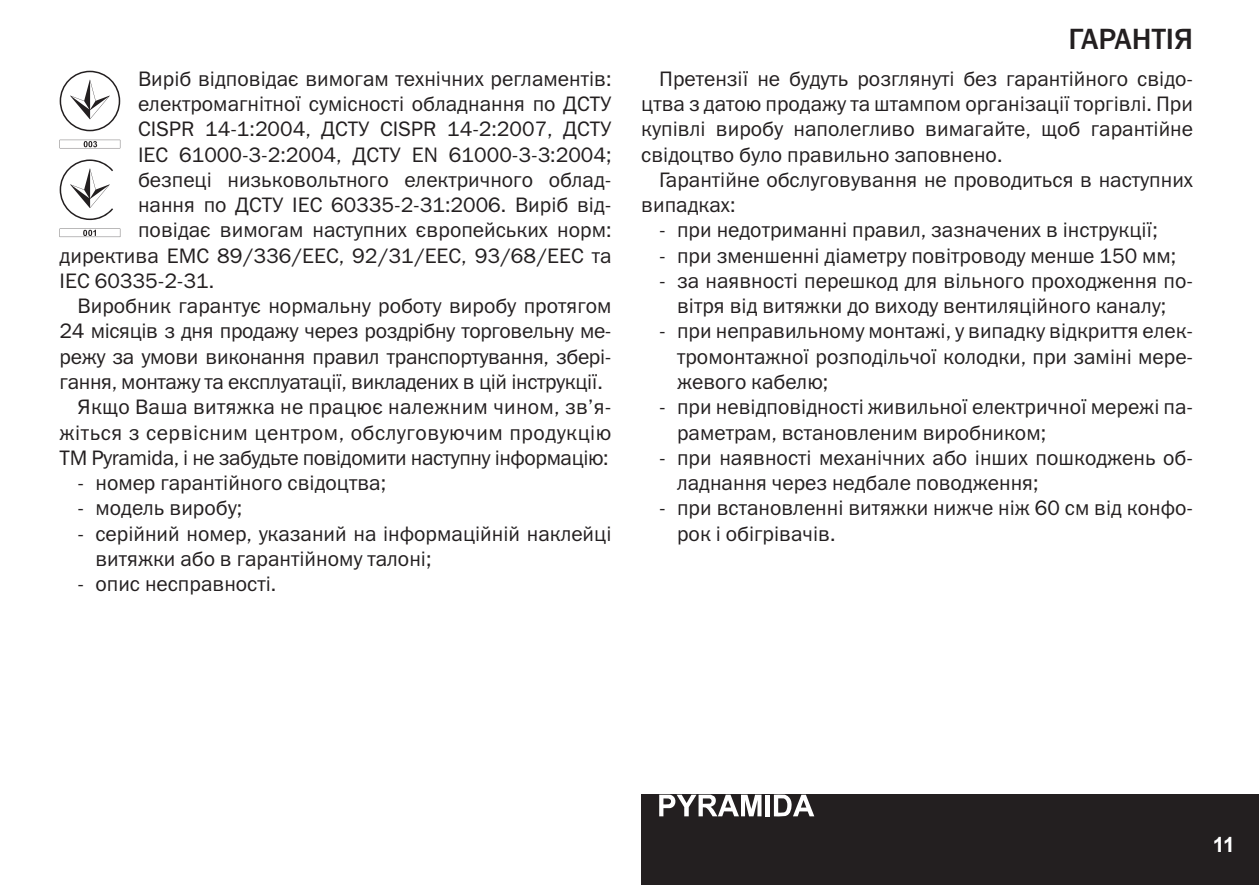
<style>
.page{position:relative;width:1259px;height:885px;background:#fff}
.page>*{position:absolute;margin:0;border:0;box-sizing:border-box;transform-origin:0 0}
.t1{font:29.4px "Franklin Gothic Medium C";color:#231f20}
.t2{font:21px/25.2px "Franklin Gothic Book C";color:#231f20}
.t3{font:21px "Franklin Gothic Book C";letter-spacing:-.02em;color:#231f20}
.t4{font:21px "Franklin Gothic Book C";letter-spacing:.025em;color:#231f20}
.t5{font:700 21px "Arial";color:#fff}
</style>
<div class="page">
<div style="left:641px;top:794px;width:618px;height:90px;background:#231f20"></div>
<svg style="left:659px;top:794px;width:102px;height:22px"></svg>
<div style="left:765px;top:794px;width:5px;height:22px;background:#fff"></div>
<svg style="left:774px;top:794px;width:40px;height:22px"></svg>
<svg style="left:60px;top:71px;width:60px;height:60px"></svg>
<svg style="left:84px;top:141px;width:13px;height:6px"></svg>
<div style="left:60px;top:228px;width:60px;height:9px;background:#bab9b9"></div>
<div style="left:60px;top:229px;width:60px;height:8px;background:#fff"></div>
<svg style="left:83px;top:230px;width:13px;height:6px"></svg>
<svg style="left:60px;top:159px;width:53px;height:61px"></svg>
<p class="t2" style="left:138px;top:66px;width:475px">Виріб відповідає вимогам технічних регламентів:</p>
<p class="t2" style="left:138px;top:91px;width:475px">електромагнітної сумісності обладнання по ДСТУ</p>
<p class="t2" style="left:138px;top:116px;width:475px">CISPR 14-1:2004, ДСТУ CISPR 14-2:2007, ДСТУ</p>
<p class="t2" style="left:138px;top:141px;width:475px">IЕС 61000-3-2:2004, ДСТУ EN 61000-3-3:2004;</p>
<p class="t2" style="left:138px;top:167px;width:475px">безпеці низьковольтного електричного облад-</p>
<p class="t2" style="left:138px;top:192px;width:475px">нання по ДСТУ ІЕС 60335-2-31:2006. Виріб від-</p>
<p class="t2" style="left:138px;top:217px;width:475px">повідає вимогам наступних європейських норм:</p>
<p class="t2" style="left:60px;top:242px;width:553px">директива EMC 89/336/EEC, 92/31/EEC, 93/68/ЕЕС та</p>
<p class="t2" style="left:60px;top:268px;width:156px">IEC 60335-2-31.</p>
<p class="t2" style="left:78px;top:293px;width:535px">Виробник гарантує нормальну роботу виробу протягом</p>
<p class="t2" style="left:60px;top:318px;width:553px">24 місяців з дня продажу через роздрібну торговельну ме-</p>
<p class="t2" style="left:60px;top:343px;width:553px">режу за умови виконання правил транспортування, збері-</p>
<p class="t2" style="left:60px;top:369px;width:544px">гання, монтажу та експлуатації, викладених в цій інструкції.</p>
<p class="t2" style="left:78px;top:394px;width:535px">Якщо Ваша витяжка не працює належним чином, зв’я-</p>
<p class="t4" style="left:60px;top:420px;width:553px">жіться з сервісним центром, обслуговуючим продукцію</p>
<p class="t3" style="left:60px;top:446px;width:550px">ТМ Pyramida, і не забудьте повідомити наступну інформацію:</p>
<p class="t2" style="left:78px;top:470px;width:310px">- номер гарантійного свідоцтва;</p>
<p class="t2" style="left:78px;top:495px;width:166px">- модель виробу;</p>
<p class="t2" style="left:95px;top:520px;width:517px;text-indent:-18px">- серійний номер, указаний на інформаційній наклейці витяжки або в гарантійному талоні;</p>
<p class="t2" style="left:78px;top:571px;width:200px">- опис несправності.</p>
<h1 class="t1" style="left:1068px;top:22px;width:126px">ГАрАнтІя</h1>
<p class="t2" style="left:641px;top:66px;width:553px;text-align:justify;text-indent:18px">Претензії не будуть розглянуті без гарантійного свідо&shy;цтва з датою продажу та штампом організації торгівлі. При купівлі виробу наполегливо вимагайте, щоб гарантійне свідоцтво було правильно заповнено.</p>
<p class="t2" style="left:641px;top:167px;width:553px;text-indent:18px">Гарантійне обслуговування не проводиться в наступних випадках:</p>
<p class="t2" style="left:659px;top:217px;width:500px">- при недотриманні правил, зазначених в інструкції;</p>
<p class="t2" style="left:659px;top:242px;width:518px">- при зменшенні діаметру повітроводу менше 150 мм;</p>
<p class="t2" style="left:659px;top:268px;width:535px;text-align:center">- за наявності перешкод для вільного проходження по&shy;вітря від витяжки до виходу вентиляційного каналу;</p>
<p class="t2" style="left:677px;top:318px;width:517px;text-align:justify;text-indent:-18px">- при неправильному монтажі, у випадку відкриття елек&shy;тромонтажної розподільчої колодки, при заміні мере&shy;жевого кабелю;</p>
<p class="t2" style="left:677px;top:394px;width:517px;text-indent:-18px">- при невідповідності живильної електричної мережі па&shy;раметрам, встановленим виробником;</p>
<p class="t2" style="left:677px;top:444px;width:517px;text-indent:-18px">- при наявності механічних або інших пошкоджень об&shy;ладнання через недбале поводження;</p>
<p class="t2" style="left:677px;top:495px;width:517px;text-indent:-18px">- при встановленні витяжки нижче ніж 60 см від конфо&shy;рок і обігрівачів.</p>
<p class="t5" style="left:1212px;top:830px;width:24px">11</p>
</div>
